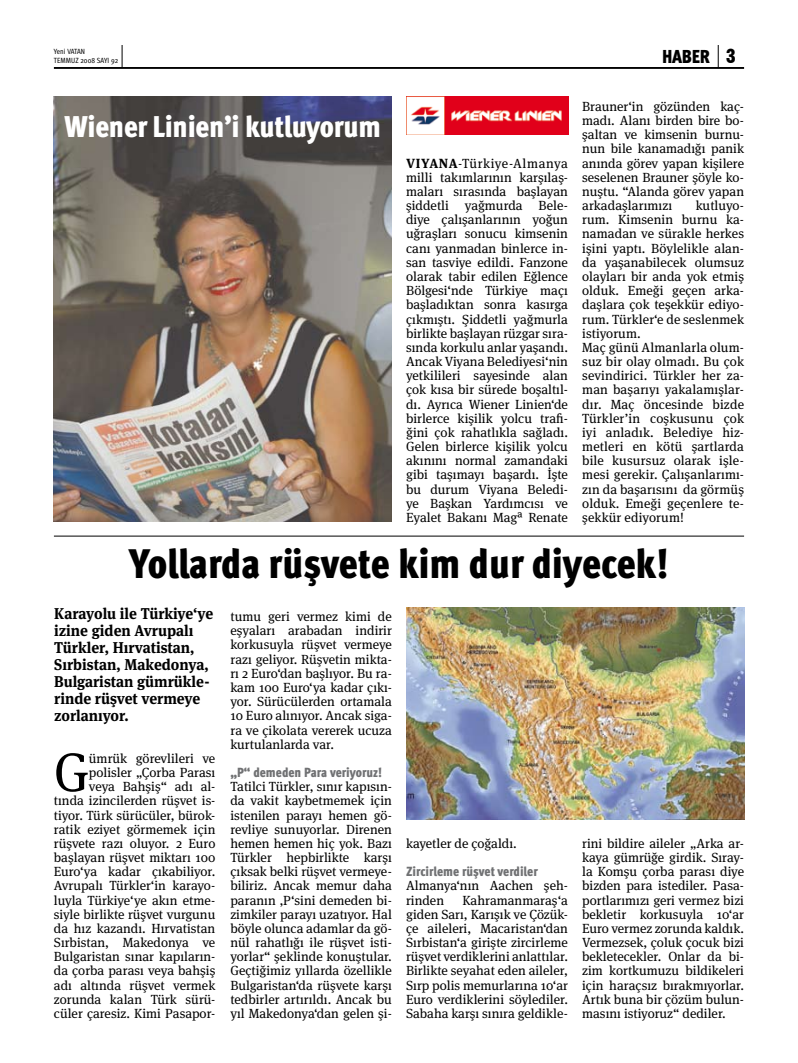
<style>
.page{position:relative;width:798px;height:1063px;background:#fff}
.page>*{position:absolute;margin:0;border:0;box-sizing:border-box;transform-origin:0 0}
.t1{font:54.38px "Meta Serif Pro";color:#000}
.t2{font:900 41.25px "Meta Cond Pro";color:#000}
.t3{font:900 30px "Meta Cond Pro";letter-spacing:-.01em;color:#fff}
.t4{font:900 18.75px "Meta Cond Pro";letter-spacing:-.015em;color:#000}
.t5{font:700 15.62px/16.9px "Meta Serif Pro";color:#000;scale:.95 1}
.t6{font:13.25px/14.1px "Meta Serif Pro";color:#000;text-align:justify}
.t7{font:900 13.25px "Meta Cond Pro";color:#707173}
.t8{font:7.5px/9px "Meta Cond Pro";letter-spacing:.005em;color:#000}
.s1{font-weight:700}
</style>
<div class="page">
<svg style="left:717px;top:45px;width:1px;height:22px"></svg>
<svg style="left:122px;top:45px;width:1px;height:22px"></svg>
<hr style="left:54px;top:67px;width:689px;height:2px;background:#000">
<img style="left:54px;top:97px;width:338px;height:425px">
<img style="left:406px;top:607px;width:337px;height:213px">
<hr style="left:54px;top:536px;width:689px;height:1px;background:#000">
<img style="left:406px;top:97px;width:162px;height:38px">
<p class="t8" style="left:54px;top:48px;width:66px">YENI VATAN<br>TEMMUZ 2008 SAYI 92</p>
<h3 class="t4" style="left:661px;top:44px;width:49px">HABER</h3>
<h3 class="t3" style="left:65px;top:107px;width:318px">Wiener Linien’i kutluyorum</h3>
<p class="t6" style="left:406px;top:155px;width:163px"><span class="s1">VIYANA</span>-Türkiye-Almanya milli takımlarının karşılaş&shy;maları sırasında başlayan şiddetli yağmurda Bele&shy;diye çalışanlarının yoğun uğraşları sonucu kimsenin canı yanmadan binlerce in&shy;san tasviye edildi. Fanzone olarak tabir edilen Eğlence Bölgesi‘nde Türkiye maçı başladıktan sonra kasırga çıkmıştı. Şiddetli yağmurla birlikte başlayan rüzgar sıra&shy;sında korkulu anlar yaşandı.<br>Ancak Viyana Belediyesi‘nin yetkilileri sayesinde alan çok kısa bir sürede boşaltıl&shy;dı. Ayrıca Wiener Linien‘de birlerce kişilik yolcu trafi&shy;ğini çok rahatlıkla sağladı.<br>Gelen birlerce kişilik yolcu akınını normal zamandaki gibi taşımayı başardı. İşte bu durum Viyana Beledi&shy;ye Başkan Yardımcısı ve Eyalet Bakanı Magª Renate</p>
<p class="t6" style="left:582px;top:99px;width:163px">Brauner‘in gözünden kaç&shy;madı. Alanı birden bire bo&shy;şaltan ve kimsenin burnu&shy;nun bile kanamadığı panik anında görev yapan kişilere seselenen Brauner şöyle ko&shy;nuştu. “Alanda görev yapan arkadaşlarımızı</p>
<p class="t6" style="left:582px;top:198px;width:163px;text-align:left;text-indent:113px">kutluyo&shy;rum. Kimsenin burnu ka&shy;namadan ve sürakle herkes işini yaptı. Böylelikle alan&shy;da yaşanabilecek olumsuz olayları bir anda yok etmiş olduk. Emeği geçen arka&shy;daşlara çok teşekkür ediyo&shy;rum. Türkler‘e de seslenmek istiyorum.<br>Maç günü Almanlarla olum&shy;suz bir olay olmadı. Bu çok sevindirici. Türkler her za&shy;man başarıyı yakalamışlar&shy;dır. Maç öncesinde bizde<br>Türkler’in coşkusunu çok iyi anladık. Belediye hiz&shy;metleri en kötü şartlarda bile kusursuz olarak işle&shy;mesi gerekir. Çalışanlarımı&shy;zın da başarısını da görmüş olduk. Emeği geçenlere te&shy;şekkür ediyorum!</p>
<h2 class="t2" style="left:129px;top:537px;width:541px">Yollarda rüşvete kim dur diyecek!</h2>
<p class="t5" style="left:54px;top:604px;width:169px">Karayolu ile Türkiye‘ye izine giden Avrupalı<br>Türkler, Hırvatistan,<br>Sırbistan, Makedonya,<br>Bulgaristan gümrükle&shy;rinde rüşvet vermeye zorlanıyor.</p>
<p class="t6" style="left:230px;top:609px;width:163px">tumu geri vermez kimi de eşyaları arabadan indirir korkusuyla rüşvet vermeye razı geliyor. Rüşvetin mikta&shy;rı 2 Euro‘dan başlıyor. Bu ra&shy;kam 100 Euro‘ya kadar çıkı&shy;yor. Sürücülerden ortamala 10 Euro alınıyor. Ancak siga&shy;ra ve çikolata vererek ucuza kurtulanlarda var.</p>
<p class="t7" style="left:230px;top:764px;width:153px">„P“ demeden Para veriyoruz!</p>
<p class="t6" style="left:230px;top:779px;width:163px">Tatilci Türkler, sınır kapısın&shy;da vakit kaybetmemek için istenilen parayı hemen gö&shy;revliye sunuyorlar. Direnen hemen hemen hiç yok. Bazı Türkler hepbirlikte karşı çıksak belki rüşvet vermeye&shy;biliriz. Ancak memur daha paranın ‚P‘sini demeden bi&shy;zimkiler parayı uzatıyor. Hal böyle olunca adamlar da gö&shy;nül rahatlığı ile rüşvet isti&shy;yorlar“ şeklinde konuştular.<br>Geçtiğimiz yıllarda özellikle Bulgaristan‘da rüşvete karşı tedbirler artırıldı. Ancak bu yıl Makedonya‘dan gelen şi-</p>
<h1 class="t1" style="left:54px;top:733px;width:37px">G</h1>
<p class="t6" style="left:54px;top:751px;width:163px;text-align:right">ümrük görevlileri ve polisler „Çorba Parası<br>veya Bahşiş“ adı al-<br>tında izincilerden rüşvet is&shy;tiyor. Türk sürücüler, bürok&shy;ratik eziyet görmemek için rüşvete razı oluyor. 2 Euro başlayan rüşvet miktarı 100<br>Euro‘ya kadar çıkabiliyor.<br>Avrupalı Türkler‘in karayo&shy;luyla Türkiye‘ye akın etme&shy;siyle birlikte rüşvet vurgunu da hız kazandı. Hırvatistan<br>Sırbistan, Makedonya ve<br>Bulgaristan sınar kapıların&shy;da çorba parası veya bahşiş adı altında rüşvet vermek zorunda kalan Türk sürü&shy;cüler çaresiz. Kimi Pasapor-</p>
<p class="t6" style="left:406px;top:836px;width:112px">kayetler de çoğaldı.</p>
<p class="t7" style="left:406px;top:863px;width:133px">Zircirleme rüşvet verdiler</p>
<p class="t6" style="left:406px;top:878px;width:163px">Almanya‘nın Aachen şeh&shy;rinden</p>
<p class="t6" style="left:582px;top:836px;width:163px">rini bildire aileler „Arka ar&shy;kaya gümrüğe girdik. Sıray&shy;la Komşu çorba parası diye bizden para istediler. Pasa&shy;portlarımızı geri vermez bizi bekletir korkusuyla 10‘ar Euro vermez zorunda kaldık.<br>Vermezsek, çoluk çocuk bizi bekletecekler. Onlar da bi&shy;zim kortkumuzu bildikeleri için haraçsız bırakmıyorlar.<br>Artık buna bir çözüm bulun&shy;masını istiyoruz“ dediler.</p>
<p class="t6" style="left:406px;top:892px;width:163px;text-indent:56px">Kahramanmaraş‘a giden Sarı, Karışık ve Çözük&shy;çe aileleri, Macaristan‘dan Sırbistan‘a girişte zircirleme rüşvet verdiklerini anlattılar.<br>Birlikte seyahat eden aileler, Sırp polis memurlarına 10‘ar Euro verdiklerini söylediler.<br>Sabaha karşı sınıra geldikle-</p>
</div>
